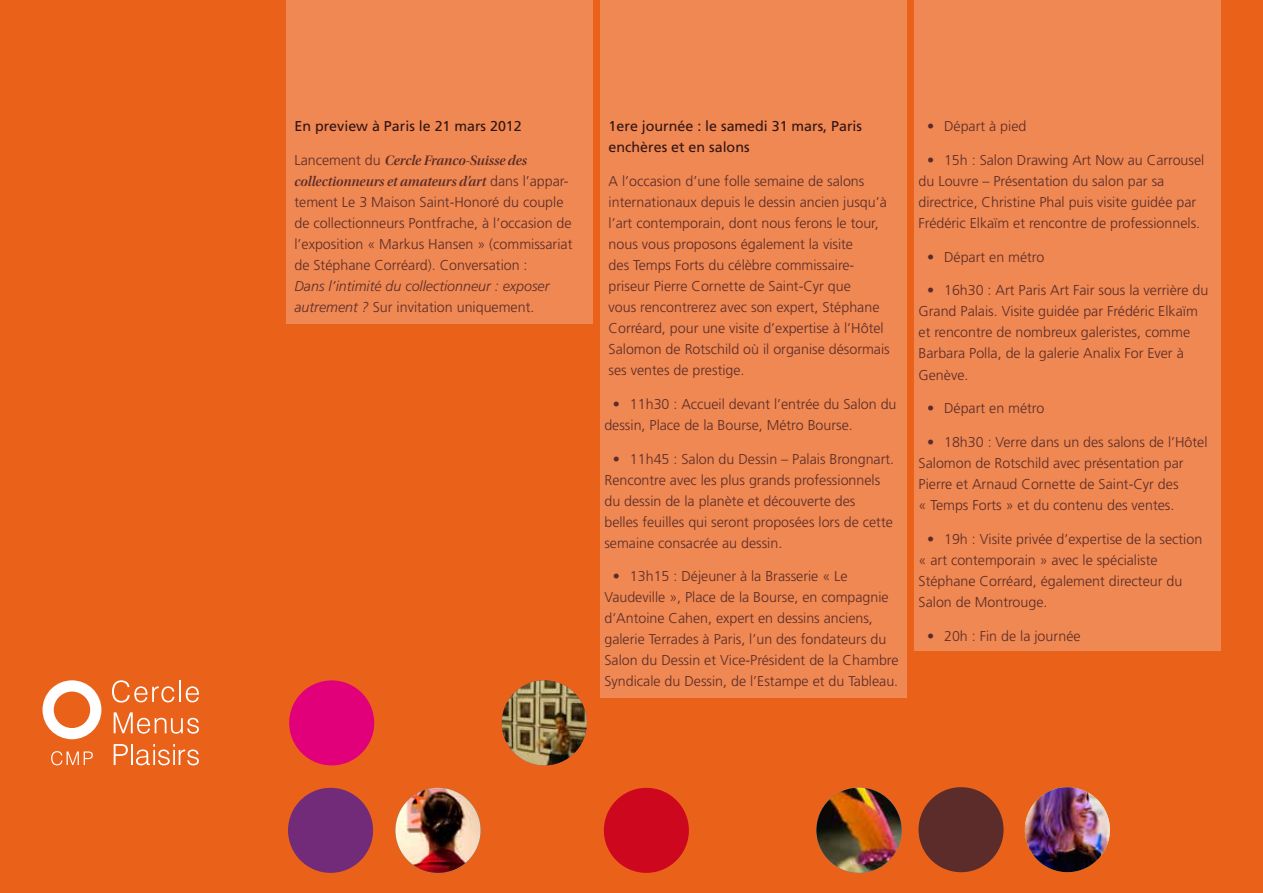
<style>
.page{position:relative;width:1263px;height:893px;background:#ea621a}
.page>*{position:absolute;margin:0;border:0;box-sizing:border-box;transform-origin:0 0}
.t1{font:300 14.25px/21px "Frutiger LT Std";color:#5b2c29}
.t2{font:14.25px/21px "Frutiger LT Std";color:#311413}
.t3{font:14.25px/21px "Utopia Std Semibold Disp It";color:#5b2c29}
.t4{font:italic 300 14.25px/21px "Frutiger LT Std";color:#5b2c29}
.s1{font-family:"Frutiger LT Std";font-weight:300}
.s2{font-style:normal}
</style>
<div class="page">
<div style="left:600px;top:0;width:306px;height:697px;background:#ef8852"></div>
<div style="left:914px;top:0;width:306px;height:651px;background:#ef8852"></div>
<div style="left:286px;top:0;width:306px;height:324px;background:#ef8852"></div>
<div style="left:288px;top:788px;width:85px;height:85px;background:#712b79;border-radius:50%"></div>
<img style="left:816px;top:788px;width:85px;height:85px;border-radius:43px">
<img style="left:1025px;top:787px;width:85px;height:85px;border-radius:43px">
<img style="left:395px;top:788px;width:85px;height:85px;border-radius:43px">
<div style="left:604px;top:788px;width:85px;height:85px;background:#cd071e;border-radius:50%"></div>
<div style="left:918px;top:787px;width:85px;height:85px;background:#5b2c29;border-radius:50%"></div>
<img style="left:502px;top:680px;width:85px;height:85px;border-radius:43px">
<div style="left:289px;top:680px;width:85px;height:85px;background:#e2007a;border-radius:50%"></div>
<svg style="left:112px;top:680px;width:62px;height:23px"></svg>
<hr style="left:179px;top:681px;width:2px;height:21px;background:#fff">
<svg style="left:186px;top:686px;width:13px;height:17px"></svg>
<svg style="left:114px;top:712px;width:85px;height:22px"></svg>
<svg style="left:114px;top:744px;width:14px;height:21px"></svg>
<hr style="left:131px;top:744px;width:2px;height:21px;background:#fff">
<svg style="left:136px;top:744px;width:63px;height:21px"></svg>
<svg style="left:51px;top:751px;width:42px;height:14px"></svg>
<svg style="left:43px;top:680px;width:59px;height:59px"></svg>
<p class="t2" style="left:294px;top:116px;width:229px">En preview à Paris le 21 mars 2012</p>
<p class="t3" style="left:294px;top:150px;width:276px"><span class="s1">Lancement du</span> Cercle Franco-Suisse des collectionneurs et amateurs d’art <span class="s1">dans l’appar-</span></p>
<p class="t1" style="left:294px;top:192px;width:279px">tement Le 3 Maison Saint-Honoré du couple de collectionneurs Pontfrache, à l’occasion de l’exposition « Markus Hansen » (commissariat de Stéphane Corréard). Conversation :</p>
<p class="t4" style="left:294px;top:276px;width:256px">Dans l’intimité du collectionneur : exposer autrement ? <span class="s2">Sur invitation uniquement.</span></p>
<p class="t2" style="left:609px;top:116px;width:255px">1ere journée : le samedi 31 mars, Paris enchères et en salons</p>
<p class="t1" style="left:609px;top:171px;width:283px">A l’occasion d’une folle semaine de salons internationaux depuis le dessin ancien jusqu’à l’art contemporain, dont nous ferons le tour, nous vous proposons également la visite<br>des Temps Forts du célèbre commissaire&shy;priseur Pierre Cornette de Saint-Cyr que<br>vous rencontrerez avec son expert, Stéphane Corréard, pour une visite d’expertise à l’Hôtel Salomon de Rotschild où il organise désormais ses ventes de prestige.</p>
<p class="t1" style="left:604px;top:394px;width:294px;text-indent:8px">• 11h30 : Accueil devant l’entrée du Salon du dessin, Place de la Bourse, Métro Bourse.</p>
<p class="t1" style="left:604px;top:448px;width:291px;text-indent:8px">• 11h45 : Salon du Dessin – Palais Brongnart.<br>Rencontre avec les plus grands professionnels du dessin de la planète et découverte des<br>belles feuilles qui seront proposées lors de cette semaine consacrée au dessin.</p>
<p class="t1" style="left:604px;top:566px;width:296px;text-indent:8px">• 13h15 : Déjeuner à la Brasserie « Le Vaudeville », Place de la Bourse, en compagnie d’Antoine Cahen, expert en dessins anciens, galerie Terrades à Paris, l’un des fondateurs du Salon du Dessin et Vice-Président de la Chambre Syndicale du Dessin, de l’Estampe et du Tableau.</p>
<p class="t1" style="left:927px;top:116px;width:101px">• Départ à pied</p>
<p class="t1" style="left:918px;top:150px;width:287px;text-indent:8px">• 15h : Salon Drawing Art Now au Carrousel du Louvre – Présentation du salon par sa directrice, Christine Phal puis visite guidée par Frédéric Elkaïm et rencontre de professionnels.</p>
<p class="t1" style="left:927px;top:246px;width:119px">• Départ en métro</p>
<p class="t1" style="left:918px;top:280px;width:291px;text-indent:8px">• 16h30 : Art Paris Art Fair sous la verrière du Grand Palais. Visite guidée par Frédéric Elkaïm et rencontre de nombreux galeristes, comme Barbara Polla, de la galerie Analix For Ever à Genève.</p>
<p class="t1" style="left:927px;top:398px;width:119px">• Départ en métro</p>
<p class="t1" style="left:918px;top:432px;width:290px;text-indent:8px">• 18h30 : Verre dans un des salons de l’Hôtel Salomon de Rotschild avec présentation par Pierre et Arnaud Cornette de Saint-Cyr des<br>« Temps Forts » et du contenu des ventes.</p>
<p class="t1" style="left:918px;top:529px;width:285px;text-indent:8px">• 19h : Visite privée d’expertise de la section « art contemporain » avec le spécialiste Stéphane Corréard, également directeur du Salon de Montrouge.</p>
<p class="t1" style="left:927px;top:625px;width:155px">• 20h : Fin de la journée</p>
</div>
